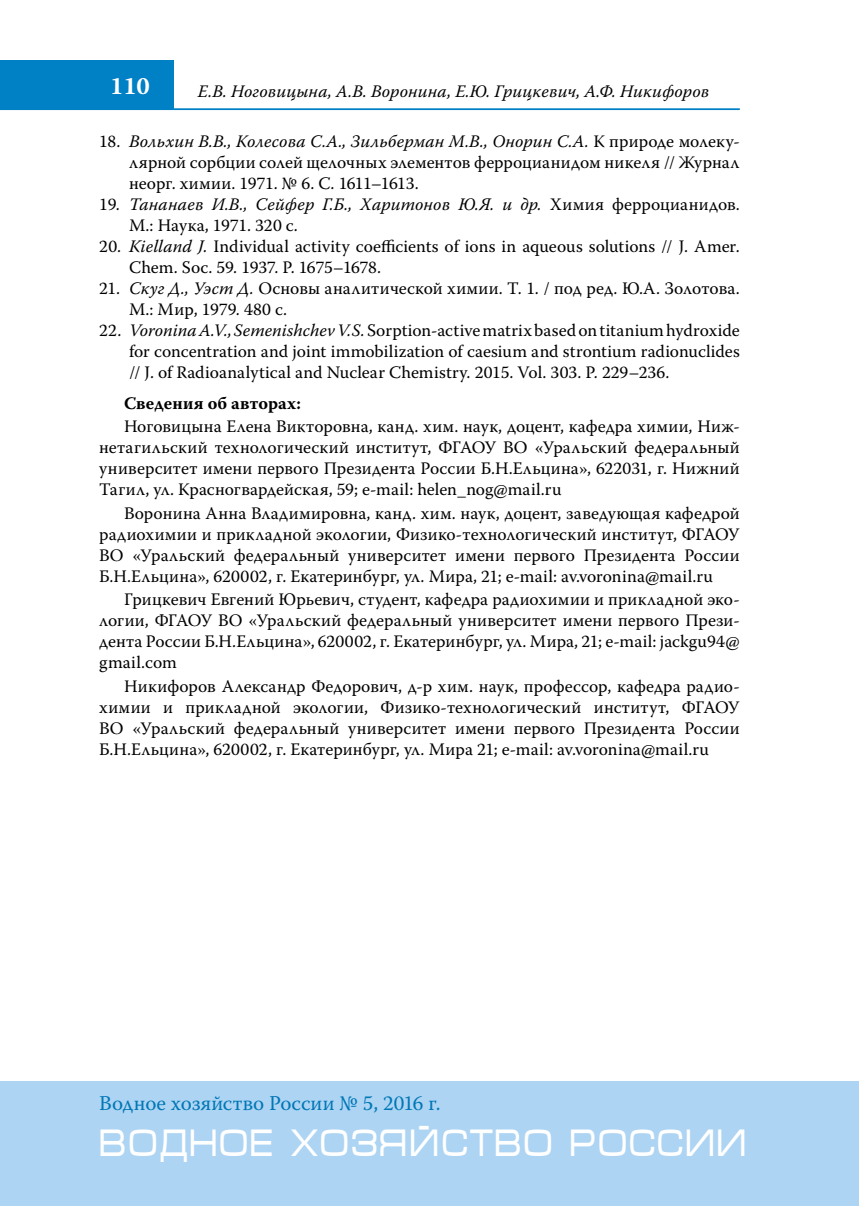
<style>
.page{position:relative;width:859px;height:1206px;background:#fff}
.page>*{position:absolute;margin:0;border:0;box-sizing:border-box;transform-origin:0 0}
.t1{font:38.5px "Micra";color:#fff;scale:.81 1}
.t2{font:700 24.5px "Warnock Pro";color:#fff}
.t3{font:21px "Warnock Pro";color:#0077b6}
.t4{font:17.5px/21px "Warnock Pro";letter-spacing:.005em;color:#000;text-align:justify}
.t5{font:italic 17.5px "Warnock Pro";letter-spacing:.005em;color:#000}
.t6{font:700 17.5px "Warnock Pro";letter-spacing:.005em;color:#000}
.s1{font-style:italic}
</style>
<div class="page">
<hr style="left:0;top:108px;width:739px;height:2px;background:#0080c5">
<div style="left:0;top:60px;width:174px;height:50px;background:#0080c5"></div>
<div style="left:0;top:1081px;width:858px;height:124px;background:#add4f3"></div>
<h2 class="t2" style="left:110px;top:71px;width:41px">110</h2>
<p class="t5" style="left:198px;top:81px;width:513px">Е.В. Ноговицына, А.В. Воронина, Е.Ю. Грицкевич, А.Ф. Никифоров</p>
<p class="t4" style="left:129px;top:130px;width:612px;text-indent:-30px">18. <span class="s1">Вольхин В.В., Колесова С.А., Зильберман М.В., Онорин С.А.</span> К природе молеку&shy;лярной сорбции солей щелочных элементов ферроцианидом никеля // Журнал неорг. химии. 1971. № 6. С. 1611–1613.</p>
<p class="t4" style="left:129px;top:193px;width:612px;text-indent:-30px">19. <span class="s1">Тананаев И.В., Сейфер Г.Б., Харитонов Ю.Я. и др.</span> Химия ферроцианидов.<br>М.: Наука, 1971. 320 с.</p>
<p class="t4" style="left:129px;top:235px;width:612px;text-indent:-30px">20. <span class="s1">Kielland J.</span> Individual activity coefficients of ions in aqueous solutions // J. Amer.<br>Chem. Soc. 59. 1937. Р. 1675–1678.</p>
<p class="t4" style="left:129px;top:277px;width:612px;text-indent:-30px">21. <span class="s1">Скуг Д., Уэст Д.</span> Основы аналитической химии. Т. 1. / под ред. Ю.А. Золотова.<br>М.: Мир, 1979. 480 с.</p>
<p class="t4" style="left:129px;top:319px;width:612px;text-indent:-30px">22. <span class="s1">Voronina A.V., Semenishchev V.S.</span>Sorption-active matrix based on titanium hydroxide for concentration and joint immobilization of caesium and strontium radionuclides // J. of Radioanalytical and Nuclear Chemistry. 2015. Vol. 303. Р. 229–236.</p>
<p class="t6" style="left:124px;top:392px;width:178px">Сведения об авторах:</p>
<p class="t4" style="left:99px;top:416px;width:641px;text-indent:25px">Ноговицына Елена Викторовна, канд. хим. наук, доцент, кафедра химии, Ниж&shy;нетагильский технологический институт, ФГАОУ ВО «Уральский федеральный университет имени первого Президента России Б.Н.Ельцина», 622031, г. Нижний Тагил, ул. Красногвардейская, 59; e-mail: helen_nog@mail.ru</p>
<p class="t4" style="left:99px;top:502px;width:641px;text-indent:25px">Воронина Анна Владимировна, канд. хим. наук, доцент, заведующая кафедрой радиохимии и прикладной экологии, Физико-технологический институт, ФГАОУ ВО «Уральский федеральный университет имени первого Президента России Б.Н.Ельцина», 620002, г. Екатеринбург, ул. Мира, 21; e-mail: av.voronina@mail.ru</p>
<p class="t4" style="left:99px;top:589px;width:641px;text-indent:25px">Грицкевич Евгений Юрьевич, студент, кафедра радиохимии и прикладной эко&shy;логии, ФГАОУ ВО «Уральский федеральный университет имени первого Прези&shy;дента России Б.Н.Ельцина», 620002, г. Екатеринбург, ул. Мира, 21; e-mail: jackgu94@ gmail.com</p>
<p class="t4" style="left:99px;top:675px;width:641px;text-indent:25px">Никифоров Александр Федорович, д-р хим. наук, профессор, кафедра радио&shy;химии и прикладной экологии, Физико-технологический институт, ФГАОУ ВО «Уральский федеральный университет имени первого Президента России Б.Н.Ельцина», 620002, г. Екатеринбург, ул. Мира 21; e-mail: av.voronina@mail.ru</p>
<p class="t3" style="left:99px;top:1090px;width:342px">Водное хозяйство России № 5, 2016 г.</p>
<h1 class="t1" style="left:99px;top:1122px;width:801px">ВОДНОЕ ХОЗЯЙСТВО РОССИИ</h1>
</div>
